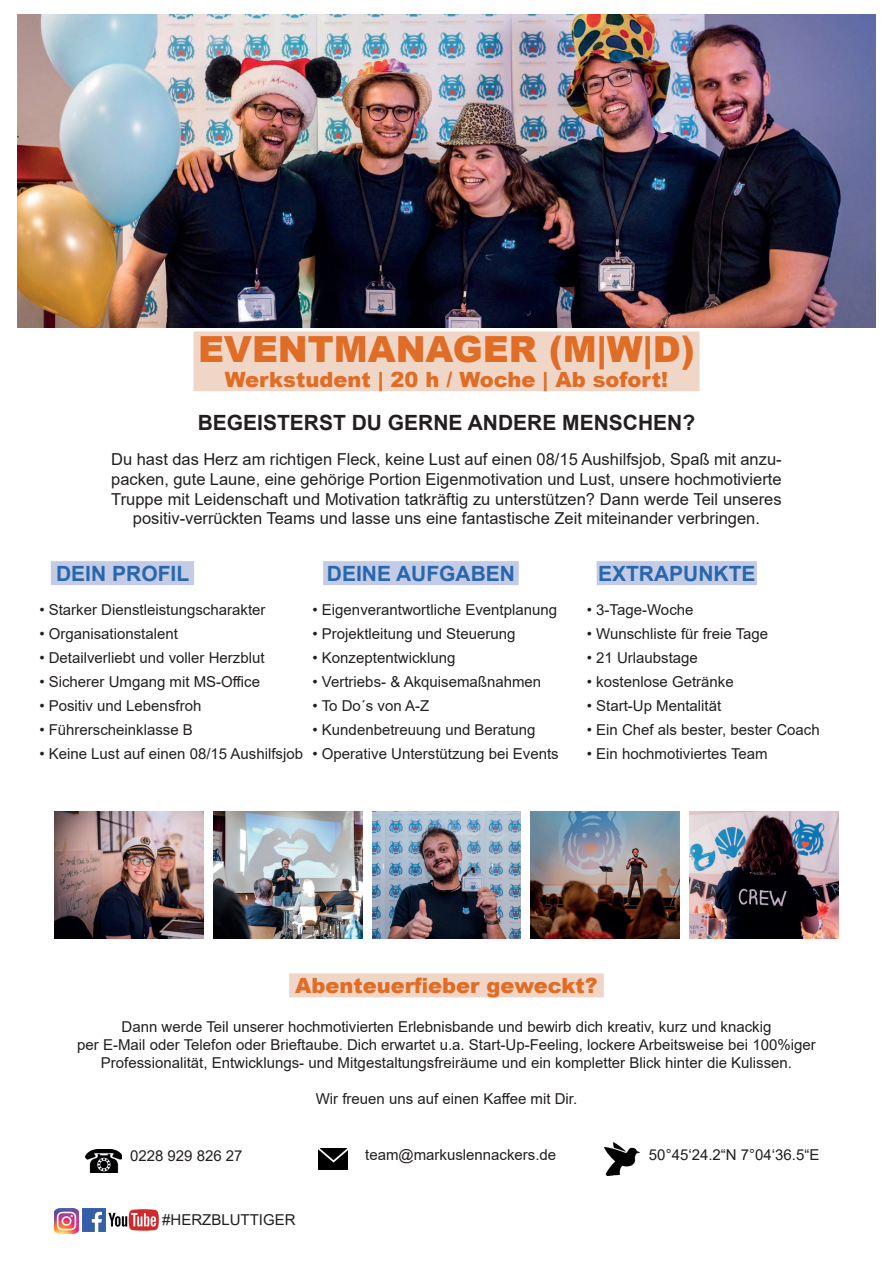
<style>
.page{position:relative;width:893px;height:1263px;background:#fff}
.page>*{position:absolute;margin:0;border:0;box-sizing:border-box;transform-origin:0 0}
.t1{font:900 36px "Arial";color:#df6d26}
.t2{font:900 21px "Arial";color:#df6d26}
.t3{font:700 21px "Arial";color:#2867ae}
.t4{font:700 21px "Arial";color:#231f20}
.t5{font:16.5px/19.8px "Arial";color:#231f20;text-align:center}
.t6{font:15px/18px "Arial";color:#231f20;text-align:center}
</style>
<div class="page">
<img style="left:17px;top:15px;width:859px;height:312px">
<div style="left:51px;top:561px;width:143px;height:24px;background:#c3cbe5"></div>
<div style="left:323px;top:561px;width:196px;height:24px;background:#c3cbe5"></div>
<div style="left:597px;top:561px;width:160px;height:24px;background:#c3cbe5"></div>
<div style="left:289px;top:973px;width:315px;height:24px;background:#f0d6c7"></div>
<img style="left:605px;top:1143px;width:34px;height:32px">
<img style="left:319px;top:1148px;width:29px;height:22px">
<img style="left:86px;top:1149px;width:36px;height:23px">
<img style="left:54px;top:1209px;width:25px;height:24px">
<img style="left:82px;top:1209px;width:23px;height:22px">
<img style="left:109px;top:1210px;width:49px;height:20px">
<img style="left:54px;top:811px;width:149px;height:128px">
<img style="left:213px;top:811px;width:149px;height:128px">
<img style="left:372px;top:811px;width:149px;height:128px">
<img style="left:531px;top:811px;width:149px;height:128px">
<img style="left:690px;top:811px;width:149px;height:128px">
<div style="left:193px;top:331px;width:506px;height:35px;background:#f0d6c7"></div>
<div style="left:193px;top:366px;width:506px;height:25px;background:#f0d6c7"></div>
<h1 class="t1" style="left:198px;top:323px;width:498px">EVENTMANAGER (M|W|D)</h1>
<h2 class="t2" style="left:225px;top:364px;width:445px">Werkstudent | 20 h / Woche | Ab sofort!</h2>
<h2 class="t4" style="left:198px;top:408px;width:499px">BEGEISTERST DU GERNE ANDERE MENSCHEN?</h2>
<p class="t5" style="left:111px;top:449px;width:672px">Du hast das Herz am richtigen Fleck, keine Lust auf einen 08/15 Aushilfsjob, Spaß mit anzu&shy;packen, gute Laune, eine gehörige Portion Eigenmotivation und Lust, unsere hochmotivierte Truppe mit Leidenschaft und Motivation tatkräftig zu unterstützen? Dann werde Teil unseres positiv-verrückten Teams und lasse uns eine fantastische Zeit miteinander verbringen.</p>
<h2 class="t3" style="left:56px;top:559px;width:135px">DEIN PROFIL</h2>
<h2 class="t3" style="left:327px;top:559px;width:190px">DEINE AUFGABEN</h2>
<h2 class="t3" style="left:598px;top:559px;width:159px">EXTRAPUNKTE</h2>
<p class="t6" style="left:39px;top:600px;width:228px">• Starker Dienstleistungscharakter</p>
<p class="t6" style="left:39px;top:624px;width:140px">• Organisationstalent</p>
<p class="t6" style="left:39px;top:648px;width:227px">• Detailverliebt und voller Herzblut</p>
<p class="t6" style="left:39px;top:672px;width:222px">• Sicherer Umgang mit MS-Office</p>
<p class="t6" style="left:39px;top:696px;width:163px">• Positiv und Lebensfroh</p>
<p class="t6" style="left:39px;top:720px;width:155px">• Führerscheinklasse B</p>
<p class="t6" style="left:39px;top:744px;width:265px">• Keine Lust auf einen 08/15 Aushilfsjob</p>
<p class="t6" style="left:313px;top:600px;width:246px">• Eigenverantwortliche Eventplanung</p>
<p class="t6" style="left:313px;top:624px;width:204px">• Projektleitung und Steuerung</p>
<p class="t6" style="left:313px;top:648px;width:144px">• Konzeptentwicklung</p>
<p class="t6" style="left:313px;top:672px;width:230px">• Vertriebs- &amp; Akquisemaßnahmen</p>
<p class="t6" style="left:313px;top:696px;width:118px">• To Do´s von A-Z</p>
<p class="t6" style="left:313px;top:720px;width:224px">• Kundenbetreuung und Beratung</p>
<p class="t6" style="left:313px;top:744px;width:248px">• Operative Unterstützung bei Events</p>
<p class="t6" style="left:587px;top:600px;width:108px">• 3-Tage-Woche</p>
<p class="t6" style="left:587px;top:624px;width:183px">• Wunschliste für freie Tage</p>
<p class="t6" style="left:587px;top:648px;width:113px">• 21 Urlaubstage</p>
<p class="t6" style="left:587px;top:672px;width:148px">• kostenlose Getränke</p>
<p class="t6" style="left:587px;top:696px;width:136px">• Start-Up Mentalität</p>
<p class="t6" style="left:587px;top:720px;width:234px">• Ein Chef als bester, bester Coach</p>
<p class="t6" style="left:587px;top:744px;width:182px">• Ein hochmotiviertes Team</p>
<h2 class="t2" style="left:295px;top:970px;width:304px">Abenteuerfieber geweckt?</h2>
<p class="t6" style="left:77px;top:1018px;width:740px">Dann werde Teil unserer hochmotivierten Erlebnisbande und bewirb dich kreativ, kurz und knackig<br>per E-Mail oder Telefon oder Brieftaube. Dich erwartet u.a. Start-Up-Feeling, lockere Arbeitsweise bei 100%iger<br>Professionalität, Entwicklungs- und Mitgestaltungsfreiräume und ein kompletter Blick hinter die Kulissen.</p>
<p class="t6" style="left:316px;top:1090px;width:263px">Wir freuen uns auf einen Kaffee mit Dir.</p>
<p class="t6" style="left:130px;top:1146px;width:114px">0228 929 826 27</p>
<p class="t6" style="left:365px;top:1146px;width:193px">team@markuslennackers.de</p>
<p class="t6" style="left:649px;top:1146px;width:172px">50°45‘24.2“N 7°04‘36.5“E</p>
<p class="t6" style="left:162px;top:1211px;width:135px">#HERZBLUTTIGER</p>
</div>
